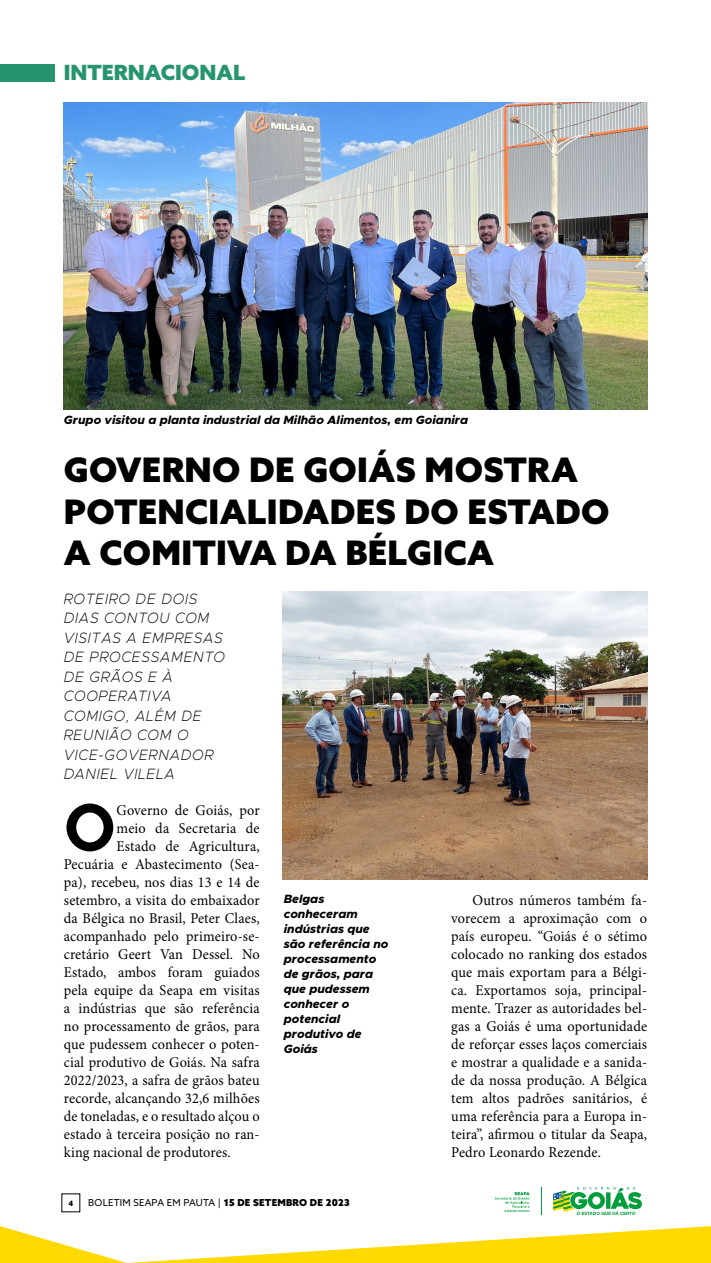
<style>
.page{position:relative;width:711px;height:1263px;background:#fff}
.page>*{position:absolute;margin:0;border:0;box-sizing:border-box;transform-origin:0 0}
.t1{font:700 67.35px "Metropolis";color:#000;scale:.95 1}
.t2{font:900 33.75px/41.5px "Azo Sans";letter-spacing:.01em;color:#000}
.t3{font:900 21px "Azo Sans";color:#26946f}
.t4{font:15px/18px "Minion Pro";letter-spacing:.01em;color:#000;text-align:justify;scale:.95 1}
.t5{font:italic 200 15px/19.5px "Metropolis";letter-spacing:.05em;color:#000;scale:.95 1}
.t6{font:italic 800 12px/15px "Metropolis";color:#000}
.t7{font:9.6px "Azo Sans";letter-spacing:.02em;color:#000}
.t8{font:900 7.2px "Neo Sans Pro";color:#000}
.s1{font-weight:900}
</style>
<div class="page">
<svg style="left:553px;top:1187px;width:88px;height:28px"></svg>
<svg style="left:541px;top:1187px;width:1px;height:28px"></svg>
<svg style="left:494px;top:1192px;width:35px;height:20px"></svg>
<svg style="left:0;top:1226px;width:710px;height:37px"></svg>
<div style="left:0;top:64px;width:54px;height:18px;background:#26946f"></div>
<img style="left:64px;top:103px;width:582px;height:306px">
<img style="left:282px;top:592px;width:364px;height:287px">
<h3 class="t3" style="left:64px;top:58px;width:183px">INTERNACIONAL</h3>
<p class="t6" style="left:64px;top:413px;width:405px">Grupo visitou a planta industrial da Milhão Alimentos, em Goianira</p>
<h2 class="t2" style="left:64px;top:449px;width:546px">GOVERNO DE GOIÁS MOSTRA<br>POTENCIALIDADES DO ESTADO<br>A COMITIVA DA BÉLGICA</h2>
<p class="t5" style="left:64px;top:589px;width:171px">ROTEIRO DE DOIS<br>DIAS CONTOU COM<br>VISITAS A EMPRESAS<br>DE PROCESSAMENTO<br>DE GRÃOS E À<br>COOPERATIVA<br>COMIGO, ALÉM DE<br>REUNIÃO COM O<br>VICE-GOVERNADOR<br>DANIEL VILELA</p>
<h1 class="t1" style="left:64px;top:785px;width:56px">O</h1>
<p class="t4" style="left:116px;top:801px;width:152px">Governo de Goiás, por</p>
<p class="t4" style="left:116px;top:819px;width:152px">meio da Secretaria de</p>
<p class="t4" style="left:116px;top:837px;width:152px">Estado de Agricultura,</p>
<p class="t4" style="left:64px;top:855px;width:207px">Pecuária e Abastecimento (Sea-</p>
<p class="t4" style="left:64px;top:873px;width:207px">pa), recebeu, nos dias 13 e 14 de</p>
<p class="t4" style="left:64px;top:891px;width:207px">setembro, a visita do embaixador</p>
<p class="t4" style="left:64px;top:909px;width:207px">da Bélgica no Brasil, Peter Claes,</p>
<p class="t4" style="left:64px;top:927px;width:207px">acompanhado pelo primeiro-se-</p>
<p class="t4" style="left:64px;top:945px;width:207px">cretário Geert Van Dessel. No</p>
<p class="t4" style="left:64px;top:963px;width:207px">Estado, ambos foram guiados</p>
<p class="t4" style="left:64px;top:981px;width:207px">pela equipe da Seapa em visitas</p>
<p class="t4" style="left:64px;top:999px;width:207px">a indústrias que são referência</p>
<p class="t4" style="left:64px;top:1017px;width:207px">no processamento de grãos, para</p>
<p class="t4" style="left:64px;top:1035px;width:207px">que pudessem conhecer o poten-</p>
<p class="t4" style="left:64px;top:1053px;width:207px">cial produtivo de Goiás. Na safra</p>
<p class="t4" style="left:64px;top:1071px;width:207px">2022/2023, a safra de grãos bateu</p>
<p class="t4" style="left:64px;top:1089px;width:207px">recorde, alcançando 32,6 milhões</p>
<p class="t4" style="left:64px;top:1107px;width:207px">de toneladas, e o resultado alçou o</p>
<p class="t4" style="left:64px;top:1125px;width:207px">estado à terceira posição no ran-</p>
<p class="t4" style="left:64px;top:1143px;width:177px">king nacional de produtores.</p>
<p class="t6" style="left:283px;top:892px;width:106px">Belgas conheceram indústrias que são referência no processamento de grãos, para que pudessem conhecer o potencial produtivo de<br>Goiás</p>
<p class="t8" style="left:68px;top:1198px;width:6px">4</p>
<p class="t7" style="left:88px;top:1197px;width:263px">BOLETIM SEAPA EM PAUTA | <span class="s1">15 DE SETEMBRO DE 2023</span></p>
<p class="t4" style="left:451px;top:891px;width:207px;text-indent:21px">Outros números também fa&shy;vorecem a aproximação com o país europeu. “Goiás é o sétimo colocado no ranking dos estados que mais exportam para a Bélgi&shy;ca. Exportamos soja, principal&shy;mente. Trazer as autoridades bel&shy;gas a Goiás é uma oportunidade de reforçar esses laços comerciais e mostrar a qualidade e a sanida&shy;de da nossa produção. A Bélgica tem altos padrões sanitários, é uma referência para a Europa in&shy;teira”, afirmou o titular da Seapa, Pedro Leonardo Rezende.</p>
</div>
